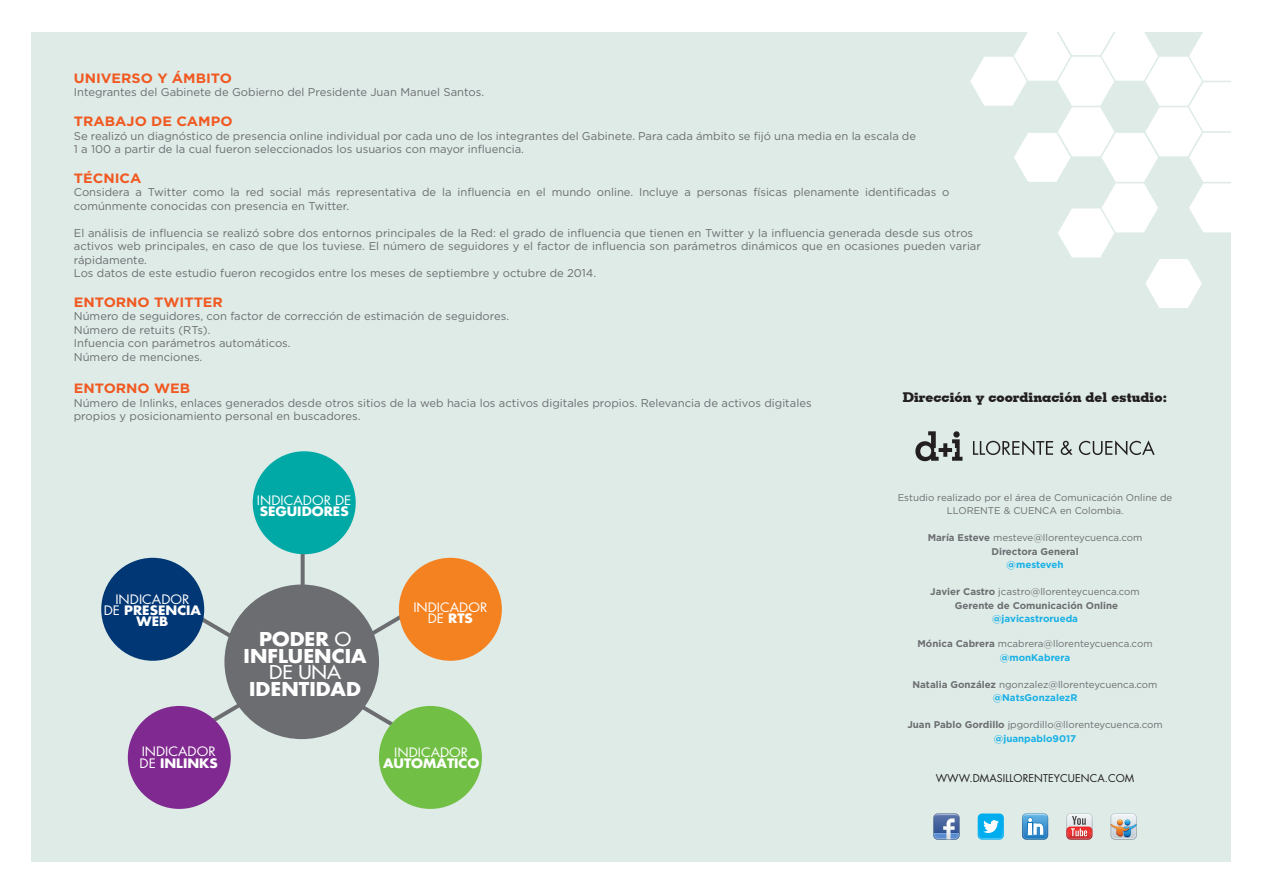
<style>
.page{position:relative;width:1263px;height:893px;background:#fff}
.page>*{position:absolute;margin:0;border:0;box-sizing:border-box;transform-origin:0 0}
.t1{font:700 18.6px/17px "Futura";color:#fff;text-align:center;scale:1.06 1}
.t2{font:18.6px "Futura";color:#fff;scale:1.06 1}
.t3{font:700 13.5px "Gotham";color:#f15921;scale:1.06 1}
.t4{font:700 13.5px "Geometric Slab 703 BT Xtra";color:#231f20;scale:1.06 1}
.t5{font:12.75px/11.2px "Futura";color:#fff;text-align:center;scale:1.06 1}
.t6{font:700 12.75px/11.2px "Futura";color:#fff;text-align:center;scale:1.06 1}
.t7{font:11.25px/13.5px "Gotham";color:#6c6d70}
.t8{font:10.5px "Futura";letter-spacing:.01em;color:#231f20}
.t9{font:9.75px/13.5px "Gotham";color:#6c6d70;text-align:center}
.t10{font:700 9.75px/13.5px "Gotham";color:#6c6d70;text-align:center}
.t11{font:700 9.75px "Gotham";color:#18b0e6}
.s1{font-weight:400}
.s2{font-weight:700}
.s3{font-weight:700;color:#18b0e6}
</style>
<div class="page">
<div style="left:31px;top:32px;width:1200px;height:829px;background:#deebe7"></div>
<svg style="left:970px;top:32px;width:261px;height:276px"></svg>
<svg style="left:933px;top:813px;width:26px;height:27px"></svg>
<svg style="left:1022px;top:813px;width:26px;height:27px"></svg>
<svg style="left:1066px;top:813px;width:26px;height:27px"></svg>
<svg style="left:1110px;top:813px;width:27px;height:27px"></svg>
<svg style="left:978px;top:813px;width:26px;height:27px"></svg>
<svg style="left:978px;top:814px;width:25px;height:25px"></svg>
<svg style="left:185px;top:605px;width:44px;height:45px"></svg>
<svg style="left:362px;top:606px;width:55px;height:43px"></svg>
<svg style="left:187px;top:700px;width:54px;height:45px"></svg>
<svg style="left:349px;top:697px;width:74px;height:48px"></svg>
<svg style="left:301px;top:554px;width:4px;height:30px"></svg>
<div style="left:224px;top:584px;width:155px;height:155px;background:#6c6d70;border-radius:50%"></div>
<div style="left:253px;top:451px;width:103px;height:103px;background:#00a9a5;border-radius:50%"></div>
<div style="left:399px;top:558px;width:103px;height:103px;background:#f58220;border-radius:50%"></div>
<div style="left:379px;top:706px;width:103px;height:103px;background:#71bf44;border-radius:50%"></div>
<div style="left:128px;top:706px;width:103px;height:103px;background:#802990;border-radius:50%"></div>
<div style="left:101px;top:558px;width:103px;height:103px;background:#013775;border-radius:50%"></div>
<svg style="left:973px;top:440px;width:182px;height:15px"></svg>
<svg style="left:915px;top:431px;width:47px;height:30px"></svg>
<p class="t3" style="left:74px;top:69px;width:151px">UNIVERSO Y ÁMBITO</p>
<p class="t7" style="left:74px;top:85px;width:412px">Integrantes del Gabinete de Gobierno del Presidente Juan Manuel Santos.</p>
<p class="t3" style="left:74px;top:112px;width:151px">TRABAJO DE CAMPO</p>
<p class="t7" style="left:74px;top:129px;width:844px">Se realizó un diagnóstico de presencia online individual por cada uno de los integrantes del Gabinete. Para cada ámbito se fijó una media en la escala de<br>1 a 100 a partir de la cual fueron seleccionados los usuarios con mayor influencia.</p>
<p class="t3" style="left:74px;top:169px;width:65px">TÉCNICA</p>
<p class="t7" style="left:74px;top:185px;width:877px">Considera a Twitter como la red social más representativa de la influencia en el mundo online. Incluye a personas físicas plenamente identificadas o comúnmente conocidas con presencia en Twitter.</p>
<p class="t7" style="left:74px;top:226px;width:909px">El análisis de influencia se realizó sobre dos entornos principales de la Red: el grado de influencia que tienen en Twitter y la influencia generada desde sus otros activos web principales, en caso de que los tuviese. El número de seguidores y el factor de influencia son parámetros dinámicos que en ocasiones pueden variar rápidamente.<br>Los datos de este estudio fueron recogidos entre los meses de septiembre y octubre de 2014.</p>
<p class="t3" style="left:74px;top:293px;width:142px">ENTORNO TWITTER</p>
<p class="t7" style="left:74px;top:309px;width:437px">Número de seguidores, con factor de corrección de estimación de seguidores.<br>Número de retuits (RTs).<br>Infuencia con parámetros automáticos.<br>Número de menciones.</p>
<p class="t3" style="left:74px;top:380px;width:111px">ENTORNO WEB</p>
<p class="t7" style="left:74px;top:396px;width:739px">Número de Inlinks, enlaces generados desde otros sitios de la web hacia los activos digitales propios. Relevancia de activos digitales propios y posicionamiento personal en buscadores.</p>
<p class="t4" style="left:903px;top:389px;width:251px">Dirección y coordinación del estudio:</p>
<p class="t5" style="left:257px;top:494px;width:91px">INDICADOR DE</p>
<p class="t6" style="left:260px;top:505px;width:85px">SEGUIDORES</p>
<p class="t6" style="left:104px;top:593px;width:93px"><span class="s1">INDICADOR<br>DE</span> PRESENCIA<br>WEB</p>
<p class="t5" style="left:140px;top:746px;width:75px;text-align:left">INDICADOR<br>DE <span class="s2">INLINKS</span></p>
<h1 class="t1" style="left:244px;top:630px;width:118px">PODER <span class="s1">O<br></span>INFLUENCIA</h1>
<h1 class="t2" style="left:269px;top:661px;width:69px">DE UNA</h1>
<h1 class="t1" style="left:249px;top:681px;width:107px">IDENTIDAD</h1>
<p class="t5" style="left:413px;top:601px;width:71px">INDICADOR<br>DE <span class="s2">RTS</span></p>
<p class="t5" style="left:394px;top:746px;width:71px">INDICADOR</p>
<p class="t6" style="left:383px;top:757px;width:92px">AUTOMÁTICO</p>
<p class="t9" style="left:898px;top:490px;width:276px">Estudio realizado por el área de Comunicación Online de<br>LLORENTE &amp; CUENCA en Colombia.</p>
<p class="t10" style="left:928px;top:531px;width:216px">María Esteve <span class="s1">mesteve@llorenteycuenca.com<br></span>Directora General</p>
<p class="t11" style="left:1007px;top:558px;width:58px">@mesteveh</p>
<p class="t10" style="left:930px;top:585px;width:211px">Javier Castro <span class="s1">jcastro@llorenteycuenca.com<br></span>Gerente de Comunicación Online</p>
<p class="t11" style="left:992px;top:612px;width:87px">@javicastrorueda</p>
<p class="t9" style="left:917px;top:637px;width:237px"><span class="s2">Mónica Cabrera</span> mcabrera@llorenteycuenca.com <span class="s3">@monKabrera</span></p>
<p class="t9" style="left:912px;top:677px;width:246px"><span class="s2">Natalia González</span> ngonzalez@llorenteycuenca.com <span class="s3">@NatsGonzalezR</span></p>
<p class="t9" style="left:907px;top:718px;width:257px"><span class="s2">Juan Pablo Gordillo</span> jpgordillo@llorenteycuenca.com <span class="s3">@juanpablo9017</span></p>
<p class="t8" style="left:936px;top:771px;width:200px">WWW.DMASILLORENTEYCUENCA.COM</p>
</div>
